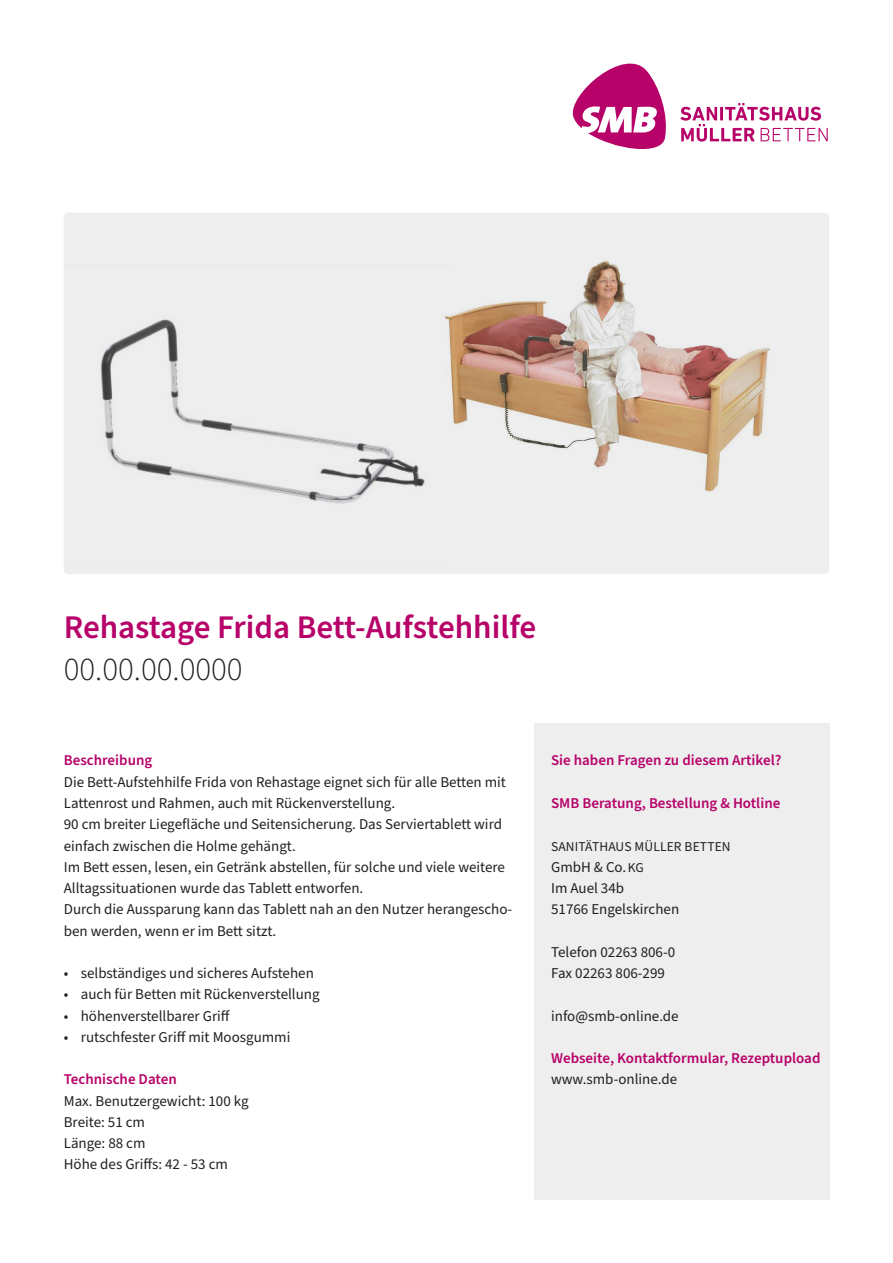
<style>
.page{position:relative;width:893px;height:1263px;background:#fff}
.page>*{position:absolute;margin:0;border:0;box-sizing:border-box;transform-origin:0 0}
._01_H1{font:600 33px "Source Sans Pro";color:#b70369}
._01_H2{font:300 33px "Source Sans Pro";color:#231f20}
._02_G1{font:15px/21.3px "Source Sans Pro";color:#231f20}
._02_G1-2{font:600 15px "Source Sans Pro";color:#b70369}
._02_G1-3{font:13.5px "Source Sans Pro";letter-spacing:.01em;color:#231f20}
.s1{font-size:13.5px}
</style>
<div class="page">
<div style="left:534px;top:723px;width:295px;height:476px;background:#eeeeef"></div>
<svg style="left:572px;top:63px;width:94px;height:86px"></svg>
<svg style="left:680px;top:103px;width:148px;height:39px"></svg>
<div style="left:64px;top:213px;width:765px;height:361px;background:#eeeeef;border-radius:4px"></div>
<img style="left:100px;top:319px;width:315px;height:185px">
<img style="left:415px;top:260px;width:355px;height:232px">
<p class="_01_H1" style="left:64px;top:605px;width:474px">Rehastage Frida Bett-Aufstehhilfe</p>
<p class="_01_H2" style="left:64px;top:647px;width:180px">00.00.00.0000</p>
<p class="_02_G1-2" style="left:64px;top:750px;width:90px">Beschreibung</p>
<p class="_02_G1" style="left:64px;top:771px;width:444px">Die Bett-Aufstehhilfe Frida von Rehastage eignet sich für alle Betten mit<br>Lattenrost und Rahmen, auch mit Rückenverstellung.</p>
<p class="_02_G1" style="left:64px;top:814px;width:450px">90 cm breiter Liegefläche und Seitensicherung. Das Serviertablett wird einfach zwischen die Holme gehängt.<br>Im Bett essen, lesen, ein Getränk abstellen, für solche und viele weitere Alltagssituationen wurde das Tablett entworfen.<br>Durch die Aussparung kann das Tablett nah an den Nutzer herangescho&shy;ben werden, wenn er im Bett sitzt.</p>
<p class="_02_G1" style="left:64px;top:963px;width:252px">• selbständiges und sicheres Aufstehen</p>
<p class="_02_G1" style="left:64px;top:984px;width:257px">• auch für Betten mit Rückenverstellung</p>
<p class="_02_G1" style="left:64px;top:1005px;width:168px">• höhenverstellbarer Griff</p>
<p class="_02_G1" style="left:64px;top:1027px;width:228px">• rutschfester Griff mit Moosgummi</p>
<p class="_02_G1-2" style="left:64px;top:1069px;width:114px">Technische Daten</p>
<p class="_02_G1" style="left:64px;top:1090px;width:186px">Max. Benutzergewicht: 100 kg<br>Breite: 51 cm<br>Länge: 88 cm<br>Höhe des Griffs: 42 - 53 cm</p>
<p class="_02_G1-2" style="left:551px;top:750px;width:232px">Sie haben Fragen zu diesem Artikel?</p>
<p class="_02_G1-2" style="left:551px;top:793px;width:231px">SMB Beratung, Bestellung &amp; Hotline</p>
<p class="_02_G1-3" style="left:551px;top:837px;width:181px">SANITÄTHAUS MÜLLER BETTEN</p>
<p class="_02_G1" style="left:551px;top:857px;width:130px">GmbH &amp; Co. <span class="s1">KG<br></span>Im Auel 34b<br>51766 Engelskirchen</p>
<p class="_02_G1" style="left:551px;top:942px;width:126px">Telefon 02263 806-0</p>
<p class="_02_G1" style="left:551px;top:963px;width:115px">Fax 02263 806-299</p>
<p class="_02_G1" style="left:551px;top:1005px;width:129px">info@smb-online.de</p>
<p class="_02_G1-2" style="left:551px;top:1048px;width:271px">Webseite, Kontaktformular, Rezeptupload</p>
<p class="_02_G1" style="left:551px;top:1069px;width:128px">www.smb-online.de</p>
</div>
